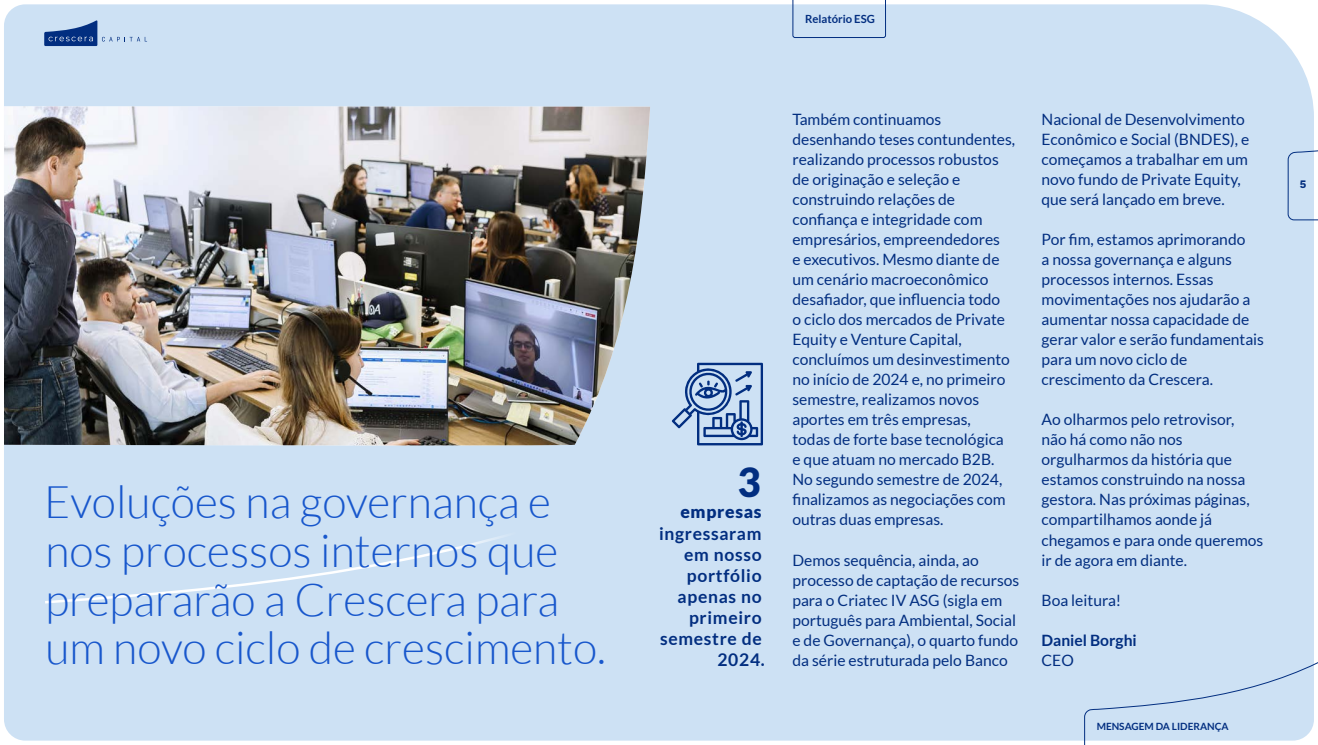
<style>
.page{position:relative;width:1318px;height:745px;background:#fff}
.page>*{position:absolute;margin:0;border:0;box-sizing:border-box;transform-origin:0 0}
.t1{font:300 45px/48.8px "Lato";color:#1857cc}
.t2{font:900 40px "Lato";color:#022e80}
.t3{font:700 17.5px/21px "Lato";letter-spacing:.04em;color:#022e80;text-align:right}
.t4{font:900 17.5px "Lato";letter-spacing:.04em;color:#022e80}
.t5{font:15.62px/20px "Lato";color:#022e80}
.t6{font:700 15.62px "Lato";color:#022e80}
.t7{font:700 11.25px "Lato";color:#022e80}
.t8{font:11.25px "Work Sans";color:#022e80}
.t9{font:700 10px "Lato";color:#022e80}
</style>
<div class="page">
<div style="left:4px;top:4px;width:1283px;height:736px;background:#cde1f4"></div>
<img style="left:4px;top:106px;width:646px;height:340px">
<svg style="left:672px;top:362px;width:91px;height:83px;background:#91acd1"></svg>
<div style="left:42px;top:443px;width:695px;height:161px;background:#cde1f4"></div>
<svg style="left:44px;top:20px;width:103px;height:26px;background:#86a2cb"></svg>
<svg style="left:792px;top:0;width:94px;height:38px;background:#c9dcef"></svg>
<svg style="left:1287px;top:45px;width:31px;height:325px"></svg>
<div style="left:1083px;top:370px;width:235px;height:374px;background:#cde1f4"></div>
<h1 class="t1" style="left:44px;top:477px;width:563px">Evoluções na governança e nos processos internos que prepararão a Crescera para um novo ciclo de crescimento.</h1>
<p class="t7" style="left:805px;top:13px;width:71px">Relatório ESG</p>
<h2 class="t2" style="left:737px;top:459px;width:25px">3</h2>
<p class="t4" style="left:680px;top:501px;width:83px">empresas</p>
<p class="t3" style="left:659px;top:522px;width:107px">ingressaram em nosso portfólio apenas no primeiro semestre de<br>2024.</p>
<p class="t5" style="left:792px;top:109px;width:224px">Também continuamos desenhando teses contundentes, realizando processos robustos de originação e seleção e construindo relações de confiança e integridade com empresários, empreendedores<br>e executivos. Mesmo diante de um cenário macroeconômico desafiador, que influencia todo<br>o ciclo dos mercados de Private<br>Equity e Venture Capital, concluímos um desinvestimento no início de 2024 e, no primeiro semestre, realizamos novos aportes em três empresas,<br>todas de forte base tecnológica e que atuam no mercado B2B.<br>No segundo semestre de 2024, finalizamos as negociações com outras duas empresas.</p>
<p class="t5" style="left:792px;top:549px;width:228px">Demos sequência, ainda, ao processo de captação de recursos para o Criatec IV ASG (sigla em português para Ambiental, Social e de Governança), o quarto fundo da série estruturada pelo Banco</p>
<p class="t5" style="left:1041px;top:109px;width:209px">Nacional de Desenvolvimento<br>Econômico e Social (BNDES), e começamos a trabalhar em um novo fundo de Private Equity, que será lançado em breve.</p>
<p class="t5" style="left:1041px;top:229px;width:224px">Por fim, estamos aprimorando<br>a nossa governança e alguns processos internos. Essas movimentações nos ajudarão a aumentar nossa capacidade de gerar valor e serão fundamentais para um novo ciclo de crescimento da Crescera.</p>
<p class="t5" style="left:1041px;top:409px;width:223px">Ao olharmos pelo retrovisor, não há como não nos orgulharmos da história que estamos construindo na nossa gestora. Nas próximas páginas, compartilhamos aonde já chegamos e para onde queremos ir de agora em diante.</p>
<p class="t5" style="left:1041px;top:589px;width:81px">Boa leitura!</p>
<p class="t6" style="left:1041px;top:630px;width:97px">Daniel Borghi</p>
<p class="t5" style="left:1041px;top:649px;width:34px">CEO</p>
<p class="t9" style="left:1096px;top:720px;width:31px">Mensagem</p>
<p class="t9" style="left:1155px;top:720px;width:72px">da Liderança</p>
<p class="t8" style="left:1299px;top:176px;width:8px">5</p>
</div>
